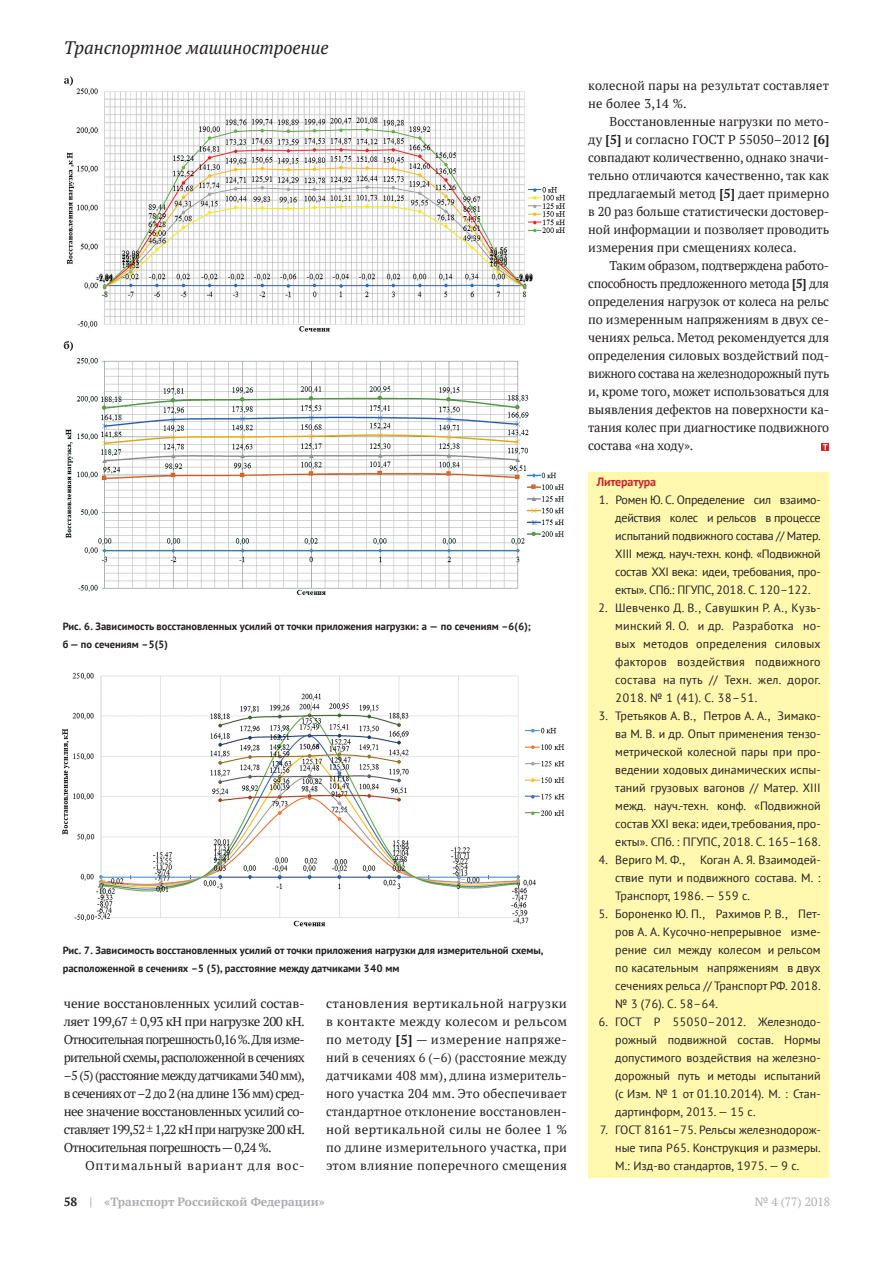
<style>
.page{position:relative;width:893px;height:1263px;background:#fff}
.page>*{position:absolute;margin:0;border:0;box-sizing:border-box;transform-origin:0 0}
.t1{font:italic 18px "PT Serif";color:#231f20}
.t2{font:12.75px/18px "PT Serif";color:#231f20;text-align:justify}
.t3{font:12.75px "PT Serif";letter-spacing:.065em;color:#231f20}
.t4{font:12px/18px "PT Sans";color:#231f20;text-align:justify}
.t5{font:700 12px "PT Serif";color:#acadb1}
.t6{font:12px "PT Serif";color:#acadb1}
.t7{font:700 12px "PT Sans";letter-spacing:-.01em;color:#d1232a}
.t8{font:700 10.5px/18px "PT Sans";color:#231f20}
.s1{font-weight:700}
.s2{color:#231f20}
</style>
<div class="page">
<div style="left:588px;top:472px;width:241px;height:706px;background:#fff8ae"></div>
<img style="left:66px;top:88px;width:499px;height:244px">
<img style="left:65px;top:358px;width:499px;height:237px">
<img style="left:62px;top:672px;width:503px;height:255px">
<svg style="left:64px;top:76px;width:9px;height:10px"></svg>
<svg style="left:64px;top:341px;width:9px;height:10px"></svg>
<svg style="left:821px;top:443px;width:8px;height:8px"></svg>
<svg style="left:823px;top:444px;width:5px;height:6px"></svg>
<h1 class="t1" style="left:64px;top:36px;width:266px">Транспортное машиностроение</h1>
<p class="t8" style="left:63px;top:617px;width:470px">Рис. 6. Зависимость восстановленных усилий от точки приложения нагрузки: а — по сечениям –6(6); б — по сечениям –5(5)</p>
<p class="t8" style="left:63px;top:941px;width:482px">Рис. 7. Зависимость восстановленных усилий от точки приложения нагрузки для измерительной схемы, расположенной в сечениях –5 (5), расстояние между датчиками 340 мм</p>
<p class="t2" style="left:64px;top:994px;width:243px">чение восстановленных усилий состав&shy;ляет 199,67 ± 0,93 кН при нагрузке 200 кН.<br>Относительная погрешность 0,16 %. Для изме&shy;рительной схемы, расположенной в сечениях –5 (5) (расстояние между датчиками 340 мм), в сечениях от –2 до 2 (на длине 136 мм) сред&shy;нее значение восстановленных усилий со&shy;ставляет 199,52 ± 1,22 кН при нагрузке 200 кН.<br>Относительная погрешность — 0,24 %.</p>
<p class="t3" style="left:85px;top:1157px;width:221px">Оптимальный вариант для вос-</p>
<p class="t2" style="left:326px;top:994px;width:243px">становления вертикальной нагрузки в контакте между колесом и рельсом по методу <span class="s1">[5]</span> — измерение напряже&shy;ний в сечениях 6 (–6) (расстояние между датчиками 408 мм), длина измеритель&shy;ного участка 204 мм. Это обеспечивает стандартное отклонение восстановлен&shy;ной вертикальной силы не более 1 % по длине измерительного участка, при этом влияние поперечного смещения</p>
<p class="t2" style="left:588px;top:76px;width:242px">колесной пары на результат составляет не более 3,14 %.</p>
<p class="t2" style="left:588px;top:112px;width:243px;text-indent:21px">Восстановленные нагрузки по мето&shy;ду <span class="s1">[5]</span> и согласно ГОСТ Р 55050–2012 <span class="s1">[6] </span>совпадают количественно, однако значи&shy;тельно отличаются качественно, так как предлагаемый метод <span class="s1">[5]</span> дает примерно в 20 раз больше статистически достовер&shy;ной информации и позволяет проводить измерения при смещениях колеса.</p>
<p class="t2" style="left:588px;top:256px;width:243px;text-indent:21px">Таким образом, подтверждена работо&shy;способность предложенного метода <span class="s1">[5]</span> для определения нагрузок от колеса на рельс по измеренным напряжениям в двух се&shy;чениях рельса. Метод рекомендуется для определения силовых воздействий под&shy;вижного состава на железнодорожный путь и, кроме того, может использоваться для выявления дефектов на поверхности ка&shy;тания колес при диагностике подвижного состава «на ходу».</p>
<p class="t7" style="left:597px;top:474px;width:61px">Литература</p>
<p class="t4" style="left:615px;top:491px;width:207px;text-indent:-16px">1. Ромен Ю. С. Определение сил взаимо&shy;действия колес и рельсов в процессе испытаний подвижного состава // Матер.<br>XIII межд. науч.-техн. конф. «Подвижной состав XXI века: идеи, требования, про&shy;екты». СПб.: ПГУПС, 2018. С. 120–122.</p>
<p class="t4" style="left:615px;top:599px;width:207px;text-indent:-17px">2. Шевченко Д. В., Савушкин Р. А., Кузь&shy;минский Я. О. и др. Разработка но&shy;вых методов определения силовых факторов воздействия подвижного состава на путь // Техн. жел. дорог.<br>2018. № 1 (41). С. 38–51.</p>
<p class="t4" style="left:615px;top:707px;width:207px;text-indent:-17px">3. Третьяков А. В., Петров А. А., Зимако&shy;ва М. В. и др. Опыт применения тензо&shy;метрической колесной пары при про&shy;ведении ходовых динамических испы&shy;таний грузовых вагонов // Матер. XIII межд. науч.-техн. конф. «Подвижной состав XXI века: идеи, требования, про&shy;екты». СПб. : ПГУПС, 2018. С. 165–168.</p>
<p class="t4" style="left:598px;top:851px;width:88px">4. Вериго М. Ф.,</p>
<p class="t4" style="left:615px;top:851px;width:207px;text-indent:85px">Коган А. Я. Взаимодей&shy;ствие пути и подвижного состава. М. :<br>Транспорт, 1986. — 559 с.</p>
<p class="t4" style="left:615px;top:905px;width:207px;text-indent:-17px">5. Бороненко Ю. П., Рахимов Р. В., Пет&shy;ров А. А. Кусочно-непрерывное изме&shy;рение сил между колесом и рельсом по касательным напряжениям в двух сечениях рельса // Транспорт РФ. 2018. № 3 (76). С. 58–64.</p>
<p class="t4" style="left:615px;top:1013px;width:207px;text-indent:-17px">6. ГОСТ Р 55050–2012. Железнодо&shy;рожный подвижной состав. Нормы допустимого воздействия на железно&shy;дорожный путь и методы испытаний (с Изм. № 1 от 01.10.2014). М. : Стан&shy;дартинформ, 2013. — 15 с.</p>
<p class="t4" style="left:615px;top:1121px;width:207px;text-indent:-15px">7. ГОСТ 8161–75. Рельсы железнодорож&shy;ные типа Р65. Конструкция и размеры.<br>М.: Изд-во стандартов, 1975. — 9 с.</p>
<p class="t5" style="left:64px;top:1194px;width:263px"><span class="s2">58</span> | «Транспорт Российской Федерации»</p>
<p class="t6" style="left:755px;top:1194px;width:77px">№ 4 (77) 2018</p>
</div>
